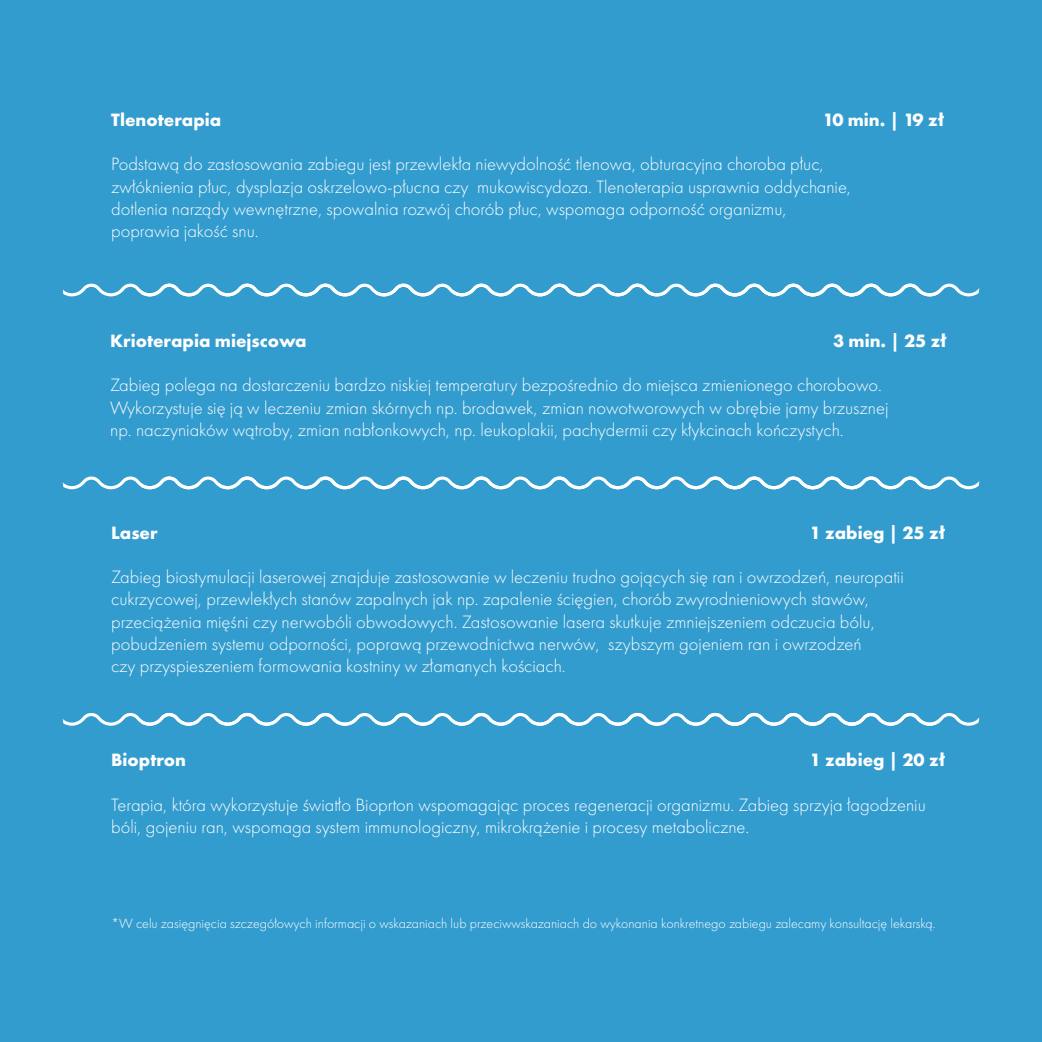
<style>
.page{position:relative;width:1042px;height:1042px;background:#339cce}
.page>*{position:absolute;margin:0;border:0;box-sizing:border-box;transform-origin:0 0}
.t1{font:300 18.55px/22.2px "Futura PT";color:#fff}
.t2{font:700 18.55px "Futura PT";color:#fff}
.t3{font:300 14px "Futura PT";color:#fff}
</style>
<div class="page">
<svg style="left:63px;top:284px;width:916px;height:12px"></svg>
<svg style="left:63px;top:476px;width:916px;height:13px"></svg>
<svg style="left:63px;top:713px;width:916px;height:13px"></svg>
<p class="t2" style="left:823px;top:108px;width:123px">10 min. | 19 zł</p>
<p class="t2" style="left:111px;top:108px;width:112px">Tlenoterapia</p>
<p class="t1" style="left:111px;top:153px;width:741px">Podstawą do zastosowania zabiegu jest przewlekła niewydolność tlenowa, obturacyjna choroba płuc, zwłóknienia płuc, dysplazja oskrzelowo-płucna czy mukowiscydoza. Tlenoterapia usprawnia oddychanie, dotlenia narządy wewnętrzne, spowalnia rozwój chorób płuc, wspomaga odporność organizmu, poprawia jakość snu.</p>
<p class="t2" style="left:833px;top:329px;width:115px">3 min. | 25 zł</p>
<p class="t2" style="left:110px;top:329px;width:198px">Krioterapia miejscowa</p>
<p class="t1" style="left:110px;top:374px;width:780px">Zabieg polega na dostarczeniu bardzo niskiej temperatury bezpośrednio do miejsca zmienionego chorobowo.<br>Wykorzystuje się ją w leczeniu zmian skórnych np. brodawek, zmian nowotworowych w obrębie jamy brzusznej np. naczyniaków wątroby, zmian nabłonkowych, np. leukoplakii, pachydermii czy kłykcinach kończystych.</p>
<p class="t2" style="left:810px;top:520px;width:137px">1 zabieg | 25 zł</p>
<p class="t2" style="left:111px;top:520px;width:48px">Laser</p>
<p class="t1" style="left:111px;top:566px;width:794px">Zabieg biostymulacji laserowej znajduje zastosowanie w leczeniu trudno gojących się ran i owrzodzeń, neuropatii cukrzycowej, przewlekłych stanów zapalnych jak np. zapalenie ścięgien, chorób zwyrodnieniowych stawów, przeciążenia mięśni czy nerwobóli obwodowych. Zastosowanie lasera skutkuje zmniejszeniem odczucia bólu, pobudzeniem systemu odporności, poprawą przewodnictwa nerwów, szybszym gojeniem ran i owrzodzeń<br>czy przyspieszeniem formowania kostniny w złamanych kościach.</p>
<p class="t2" style="left:810px;top:748px;width:137px">1 zabieg | 20 zł</p>
<p class="t2" style="left:111px;top:748px;width:76px">Bioptron</p>
<p class="t1" style="left:111px;top:794px;width:816px">Terapia, która wykorzystuje światło Bioprton wspomagając proces regeneracji organizmu. Zabieg sprzyja łagodzeniu bóli, gojeniu ran, wspomaga system immunologiczny, mikrokrążenie i procesy metaboliczne.</p>
<p class="t3" style="left:111px;top:915px;width:826px">*W celu zasięgnięcia szczegółowych informacji o wskazaniach lub przeciwwskazaniach do wykonania konkretnego zabiegu zalecamy konsultację lekarską.</p>
</div>
